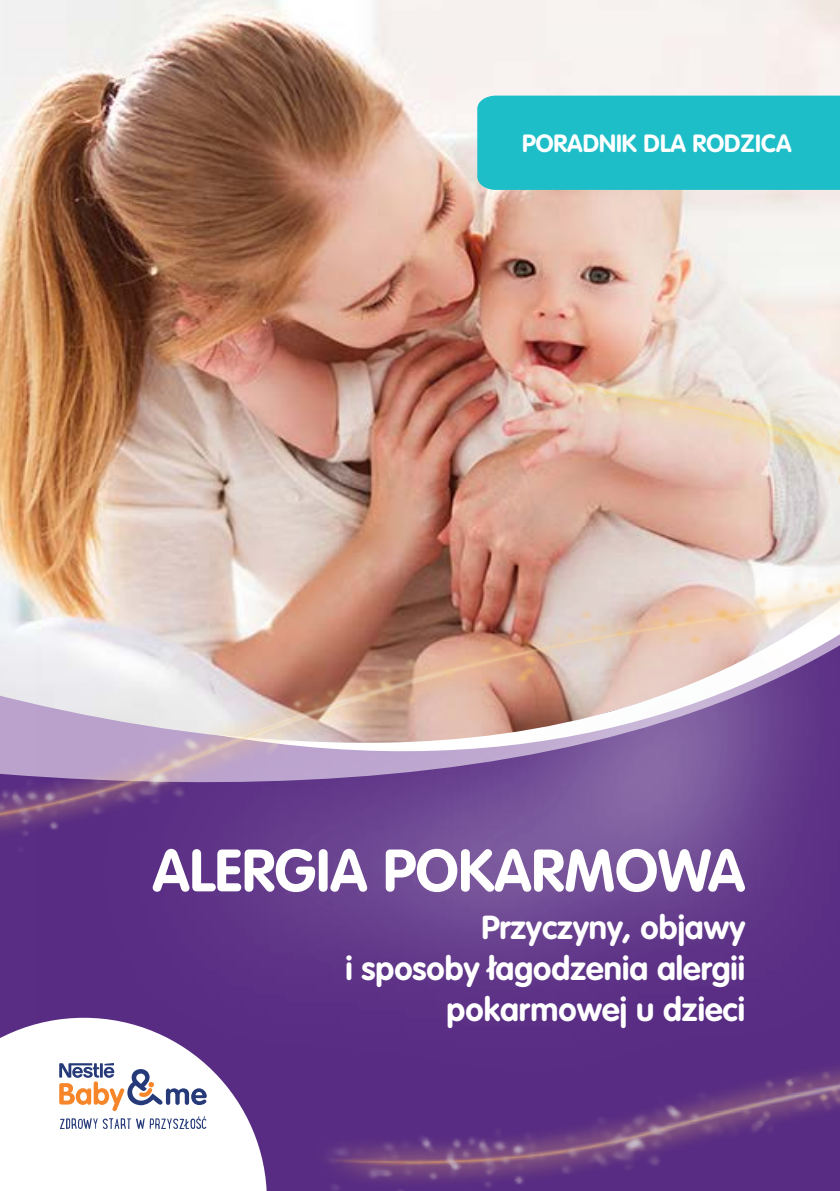
<style>
.page{position:relative;width:840px;height:1191px;background:#fff}
.page>*{position:absolute;margin:0;border:0;box-sizing:border-box;transform-origin:0 0}
.t1{font:700 58.8px "VAG Rounded LT Pro";color:#fff}
.t2{font:700 32.8px/41px "VAG Rounded LT Pro";color:#fff;text-align:right}
.t3{font:700 24.6px "VAG Rounded LT Pro";color:#fff}
</style>
<div class="page">
<img style="left:0;top:0;width:839px;height:297px">
<svg style="left:215px;top:222px;width:624px;height:29px"></svg>
<img style="left:36px;top:251px;width:803px;height:766px">
<svg style="left:0;top:1017px;width:150px;height:21px"></svg>
<svg style="left:59px;top:1063px;width:91px;height:66px"></svg>
<img style="left:0;top:297px;width:839px;height:562px">
<img style="left:150px;top:745px;width:689px;height:446px">
<div style="left:477px;top:96px;width:362px;height:94px;background:#1ebec8"></div>
<p class="t3" style="left:521px;top:128px;width:271px">PORADNIK DLA RODZICA</p>
<h1 class="t1" style="left:152px;top:833px;width:593px">ALERGIA POKARMOWA</h1>
<p class="t2" style="left:345px;top:907px;width:401px">Przyczyny, objawy<br>i sposoby łagodzenia alergii pokarmowej u dzieci</p>
</div>
